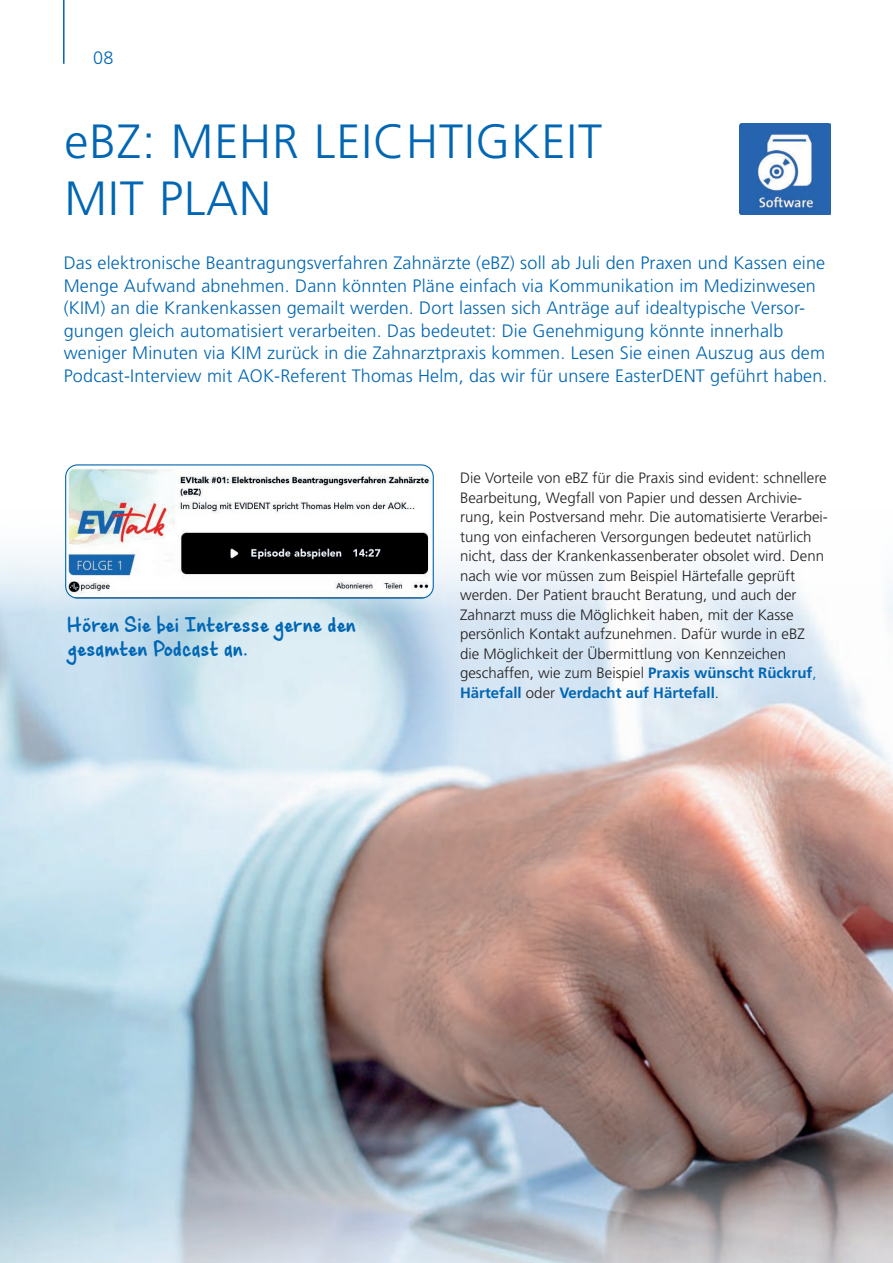
<style>
.page{position:relative;width:893px;height:1263px;background:#fff}
.page>*{position:absolute;margin:0;border:0;box-sizing:border-box;transform-origin:0 0}
.t1{font:300 48px/57.6px "Frutiger";letter-spacing:.02em;color:#0166b3}
.t2{font:30px/24px "Sassy Molassy";letter-spacing:.01em;color:#0166b3}
.t3{font:300 18px/22.5px "Frutiger";letter-spacing:.01em;color:#0166b3}
.t4{font:300 15px/19.5px "Frutiger";color:#231f20}
.s1{font-weight:700;color:#0166b3}
.s2{color:#0166b3}
</style>
<div class="page">
<hr style="left:63px;top:0;width:2px;height:64px;background:#0166b3">
<img style="left:739px;top:123px;width:92px;height:92px">
<img style="left:0;top:552px;width:893px;height:711px">
<img style="left:66px;top:466px;width:367px;height:132px">
<div style="left:65px;top:464px;width:369px;height:135px;border:1px solid #0166b3;border-radius:12px"></div>
<p class="t3" style="left:93px;top:47px;width:22px">08</p>
<h1 class="t1" style="left:65px;top:114px;width:539px">eBZ: MEHR LEICHTIGKEIT<br>MIT PLAN</h1>
<p class="t3" style="left:64px;top:252px;width:765px">Das elektronische Beantragungsverfahren Zahnärzte (eBZ) soll ab Juli den Praxen und Kassen eine Menge Aufwand abnehmen. Dann könnten Pläne einfach via Kommunikation im Medizinwesen (KIM) an die Krankenkassen gemailt werden. Dort lassen sich Anträge auf idealtypische Versor&shy;gungen gleich automatisiert verarbeiten. Das bedeutet: Die Genehmigung könnte innerhalb weniger Minuten via KIM zurück in die Zahnarztpraxis kommen. Lesen Sie einen Auszug aus dem Podcast-Interview mit AOK-Referent Thomas Helm, das wir für unsere EasterDENT geführt haben.</p>
<h2 class="t2" style="left:67px;top:609px;width:290px">Hören Sie bei Interesse gerne den gesamten Podcast an.</h2>
<p class="t4" style="left:460px;top:469px;width:369px">Die Vorteile von eBZ für die Praxis sind evident: schnellere Bearbeitung, Wegfall von Papier und dessen Archivie&shy;rung, kein Postversand mehr. Die automatisierte Verarbei&shy;tung von einfacheren Versorgungen bedeutet natürlich nicht, dass der Krankenkassenberater obsolet wird. Denn nach wie vor müssen zum Beispiel Härtefalle geprüft werden. Der Patient braucht Beratung, und auch der Zahnarzt muss die Möglichkeit haben, mit der Kasse persönlich Kontakt aufzunehmen. Dafür wurde in eBZ<br>die Möglichkeit der Übermittlung von Kennzeichen geschaffen, wie zum Beispiel <span class="s1">Praxis wünscht Rückruf</span><span class="s2">, </span><span class="s1">Härtefall</span> oder <span class="s1">Verdacht auf Härtefall</span>.</p>
</div>
